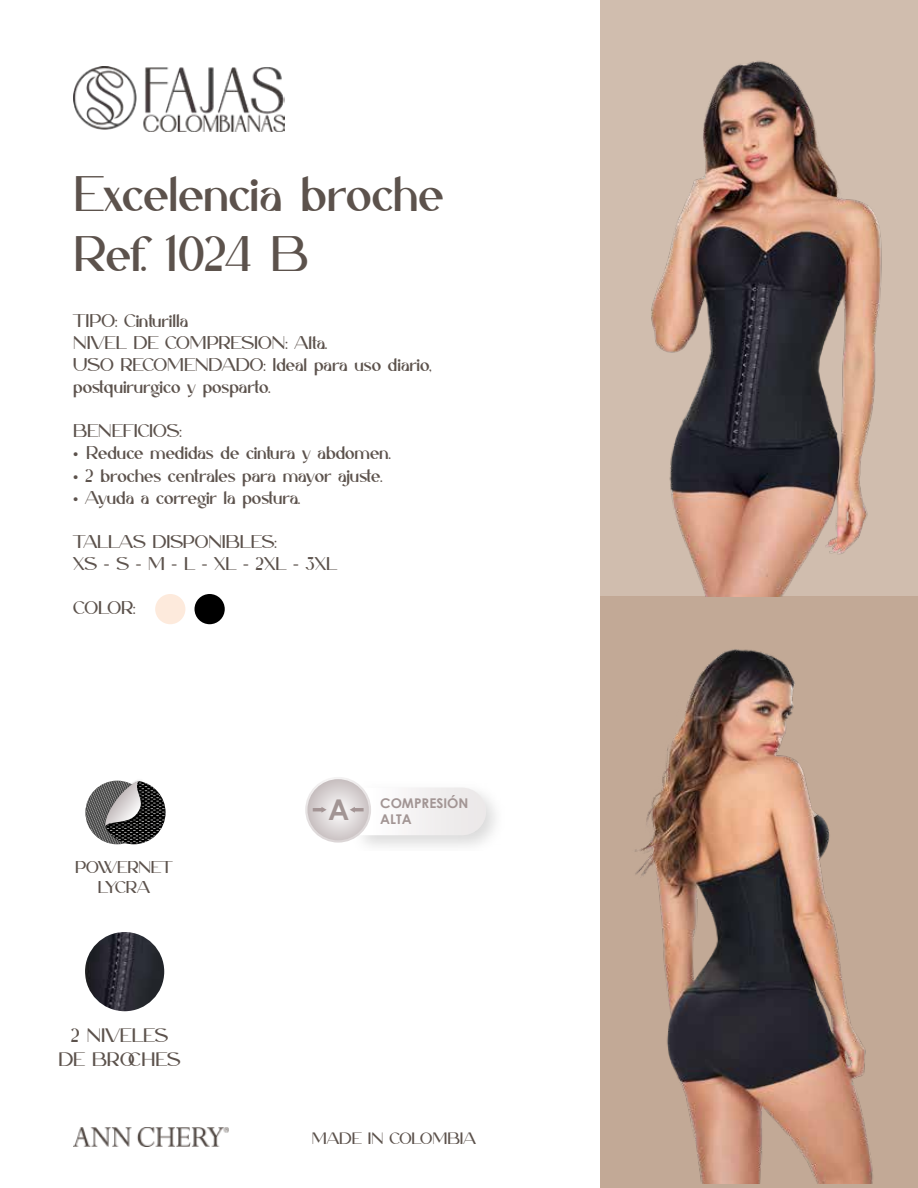
<style>
.page{position:relative;width:918px;height:1188px;background:#fff}
.page>*{position:absolute;margin:0;border:0;box-sizing:border-box;transform-origin:0 0}
.t1{font:49.8px/59.8px "Caligna DEMO Regular";color:#5c524c}
.t2{font:19.5px/23.4px "Caligna DEMO Regular";color:#5c524c;text-align:center}
.t3{font:18.45px/22px "Caligna DEMO Regular";color:#5c524c}
.t4{font:17.1px/20.5px "Caligna DEMO Regular";color:#5c524c;text-align:center}
.t5{font:16.5px "Caligna DEMO Regular";color:#5c524c}
.t6{font:700 13.35px/16px "Century Gothic";color:#a29594}
.s1{font-family:"Myriad Pro"}
</style>
<div class="page">
<div style="left:601px;top:0;width:317px;height:597px;background:#d0bdae"></div>
<div style="left:601px;top:597px;width:317px;height:591px;background:#c2a895"></div>
<img style="left:73px;top:1128px;width:156px;height:19px">
<img style="left:73px;top:66px;width:211px;height:66px">
<svg style="left:113px;top:780px;width:27px;height:1px"></svg>
<svg style="left:85px;top:781px;width:81px;height:63px"></svg>
<svg style="left:305px;top:777px;width:66px;height:66px"></svg>
<svg style="left:307px;top:779px;width:62px;height:61px;background:#dad4d5"></svg>
<svg style="left:313px;top:807px;width:14px;height:6px"></svg>
<svg style="left:350px;top:807px;width:14px;height:6px"></svg>
<div style="left:155px;top:594px;width:30px;height:30px;background:#fdeadc;border-radius:50%"></div>
<div style="left:195px;top:594px;width:30px;height:30px;background:#000;border-radius:50%"></div>
<img style="left:85px;top:932px;width:79px;height:79px;border-radius:40px">
<img style="left:634px;top:61px;width:284px;height:536px">
<img style="left:635px;top:649px;width:238px;height:535px">
<h1 class="t1" style="left:73px;top:164px;width:372px">Excelencia broche<br>Ref. 1024 B</h1>
<p class="t3" style="left:73px;top:309px;width:360px">TIPO: Cinturilla<br>NIVEL DE COMPRESION: Alta.<br>USO RECOMENDADO: Ideal para uso diario, postquirurgico y posparto.</p>
<p class="t3" style="left:73px;top:420px;width:110px">BENEFICIOS:</p>
<p class="t3" style="left:73px;top:442px;width:319px"><span class="s1">•</span> Reduce medidas de cintura y abdomen.</p>
<p class="t3" style="left:73px;top:464px;width:311px"><span class="s1">•</span> 2 broches centrales para mayor ajuste.</p>
<p class="t3" style="left:73px;top:486px;width:228px"><span class="s1">•</span> Ayuda a corregir la postura.</p>
<p class="t3" style="left:73px;top:531px;width:265px">TALLAS DISPONIBLES:<br>XS <span class="s1">-</span> S <span class="s1">-</span> M <span class="s1">-</span> L <span class="s1">-</span> XL <span class="s1">-</span> 2XL <span class="s1">-</span> 3XL</p>
<p class="t3" style="left:73px;top:597px;width:64px">COLOR:</p>
<p class="t4" style="left:75px;top:857px;width:99px">POWERNET<br>LYCRA</p>
<p class="t2" style="left:58px;top:1024px;width:124px">2 NIVELES<br>DE BROCHES</p>
<p class="t6" style="left:328px;top:795px;width:142px;text-indent:52px">COMPRESIÓN<br><sup>A</sup> ALTA</p>
<p class="t5" style="left:312px;top:1129px;width:165px">MADE IN COLOMBIA</p>
</div>
